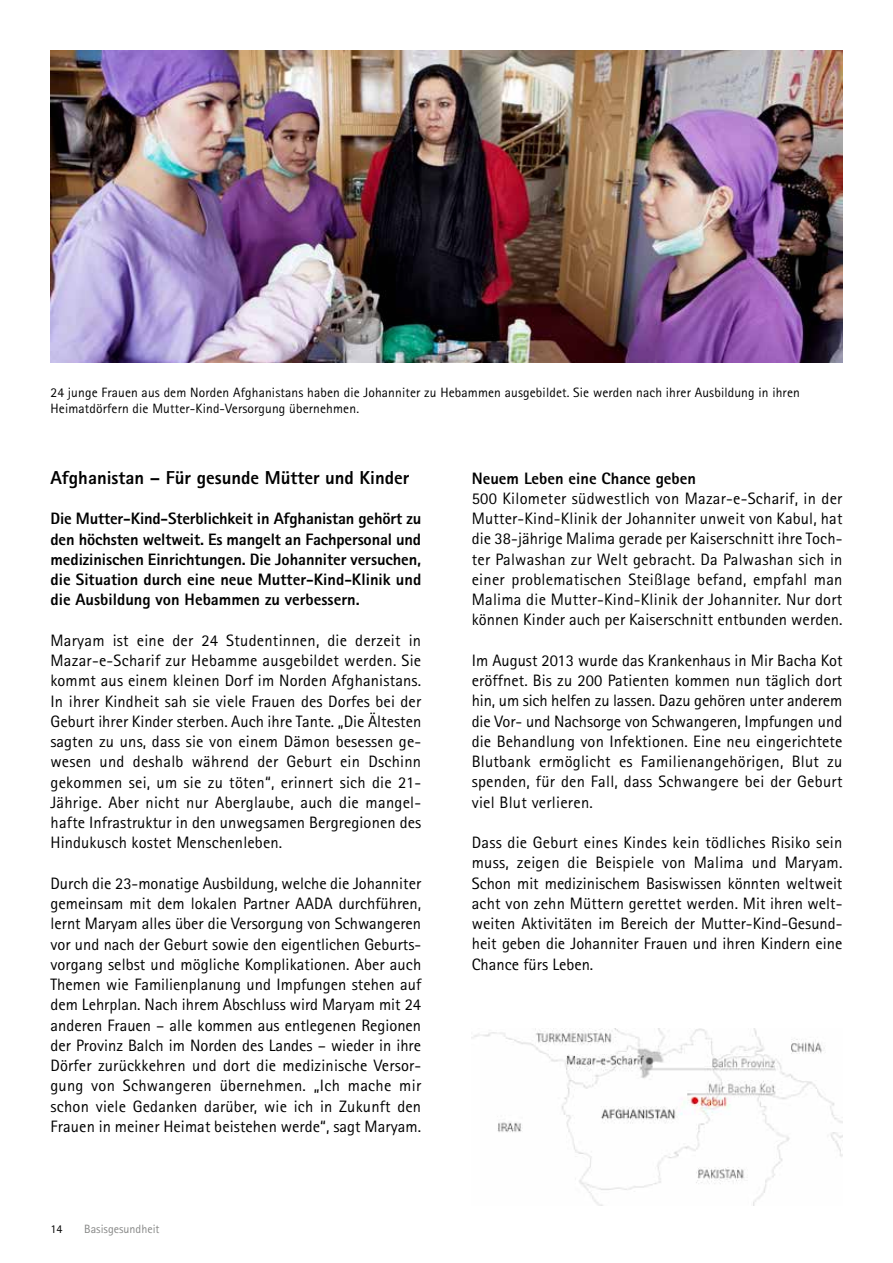
<style>
.page{position:relative;width:893px;height:1263px;background:#fff}
.page>*{position:absolute;margin:0;border:0;box-sizing:border-box;transform-origin:0 0}
.t1{font:800 18.75px "Rotis Sans Serif Std";color:#000}
.t2{font:16.5px/20.2px "Rotis Sans Serif Std";letter-spacing:.005em;color:#000;text-align:justify}
.t3{font:800 16.5px/20.2px "Rotis Sans Serif Std";color:#000;text-align:justify}
.t4{font:13.5px/16.2px "Rotis Sans Serif Std";letter-spacing:.01em;color:#000}
.t5{font:12px "Rotis Sans Serif Std";color:#868786}
.t6{font:12px "Rotis Sans Serif Std";color:#000}
</style>
<div class="page">
<img style="left:51px;top:51px;width:791px;height:311px">
<img style="left:472px;top:1028px;width:370px;height:177px">
<p class="t4" style="left:51px;top:384px;width:751px">24 junge Frauen aus dem Norden Afghanistans haben die Johanniter zu Hebammen ausgebildet. Sie werden nach ihrer Ausbildung in ihren<br>Heimatdörfern die M utter-Kind-Versorgung übernehmen.</p>
<p class="t1" style="left:51px;top:465px;width:361px">Afghanistan – Für gesunde Mütter und Kinder</p>
<p class="t3" style="left:51px;top:508px;width:372px">Die Mutter-Kind-Sterblichkeit in Afghanistan gehört zu den höchsten weltweit. Es mangelt an Fachpersonal und medizinischen Einrichtungen. Die Johanniter versuchen, die Situation durch eine neue Mutter-Kind-Klinik und die Ausbildung von Hebammen zu verbessern.</p>
<p class="t2" style="left:51px;top:630px;width:372px">Maryam ist eine der 24 Studentinnen, die derzeit in -Mazar-e-Scharif zur Hebamme ausgebildet werden. Sie kommt aus einem kleinen Dorf im Norden Afghanistans.<br>In ihrer Kindheit sah sie viele Frauen des Dorfes bei der Geburt ihrer Kinder sterben. Auch ihre Tante. „Die Ältesten sagten zu uns, dass sie von einem Dämon besessen ge&shy;wesen und deshalb während der Geburt ein Dschinn gekommen sei, um sie zu töten“, erinnert sich die 21- Jährige. Aber nicht nur Aberglaube, auch die mangel&shy;hafte Infrastruktur in den unwegsamen Bergregionen des Hindukusch kostet Menschenleben.</p>
<p class="t2" style="left:51px;top:873px;width:373px">Durch die 23-monatige Ausbildung, welche die Johanniter gemeinsam mit dem lokalen Partner AADA durchführen, lernt Maryam alles über die Versorgung von Schwangeren vor und nach der Geburt sowie den eigentlichen Geburts&shy;vorgang selbst und mögliche Komplikationen. Aber auch Themen wie Familienplanung und Impfungen stehen auf dem Lehrplan. Nach ihrem Abschluss wird Maryam mit 24 anderen Frauen – alle kommen aus entlegenen Regionen der Provinz Balch im Norden des Landes – wieder in ihre Dörfer zurückkehren und dort die medizinische Versor&shy;gung von Schwangeren übernehmen. „Ich mache mir schon viele Gedanken darüber, wie ich in Zukunft den Frauen in meiner Heimat beistehen werde“, sagt Maryam.</p>
<p class="t6" style="left:51px;top:1222px;width:13px">14</p>
<p class="t5" style="left:84px;top:1222px;width:77px">Basisgesundheit</p>
<p class="t3" style="left:472px;top:468px;width:226px">Neuem Leben eine Chance geben</p>
<p class="t2" style="left:472px;top:488px;width:372px">500 Kilometer südwestlich von Mazar-e-Scharif, in der M utter-Kind-Klinik der Johanniter unweit von Kabul, hat die 38-jährige Malima gerade per Kaiserschnitt ihre Toch&shy;ter Palwashan zur Welt gebracht. Da Palwashan sich in einer problematischen Steißlage befand, empfahl man Malima die M utter-Kind-Klinik der Johanniter. Nur dort können Kinder auch per Kaiserschnitt entbunden werden.</p>
<p class="t2" style="left:472px;top:650px;width:372px">Im August 2013 wurde das Krankenhaus in M ir Bacha Kot eröffnet. Bis zu 200 Patienten kommen nun täglich dort hin, um sich helfen zu lassen. Dazu gehören unter anderem die Vor- und Nachsorge von Schwangeren, Impfungen und die Behandlung von Infektionen. Eine neu eingerichtete Blutbank ermöglicht es Familienangehörigen, Blut zu spenden, für den Fall, dass Schwangere bei der Geburt viel Blut verlieren.</p>
<p class="t2" style="left:472px;top:832px;width:372px">Dass die Geburt eines Kindes kein tödliches Risiko sein muss, zeigen die Beispiele von Malima und Maryam.<br>Schon mit medizinischem Basiswissen könnten weltweit acht von zehn M üttern gerettet werden. M it ihren welt&shy;weiten Aktivitäten im Bereich der M utter-Kind-Gesund&shy;heit geben die Johanniter Frauen und ihren Kindern eine Chance fürs Leben.</p>
</div>
